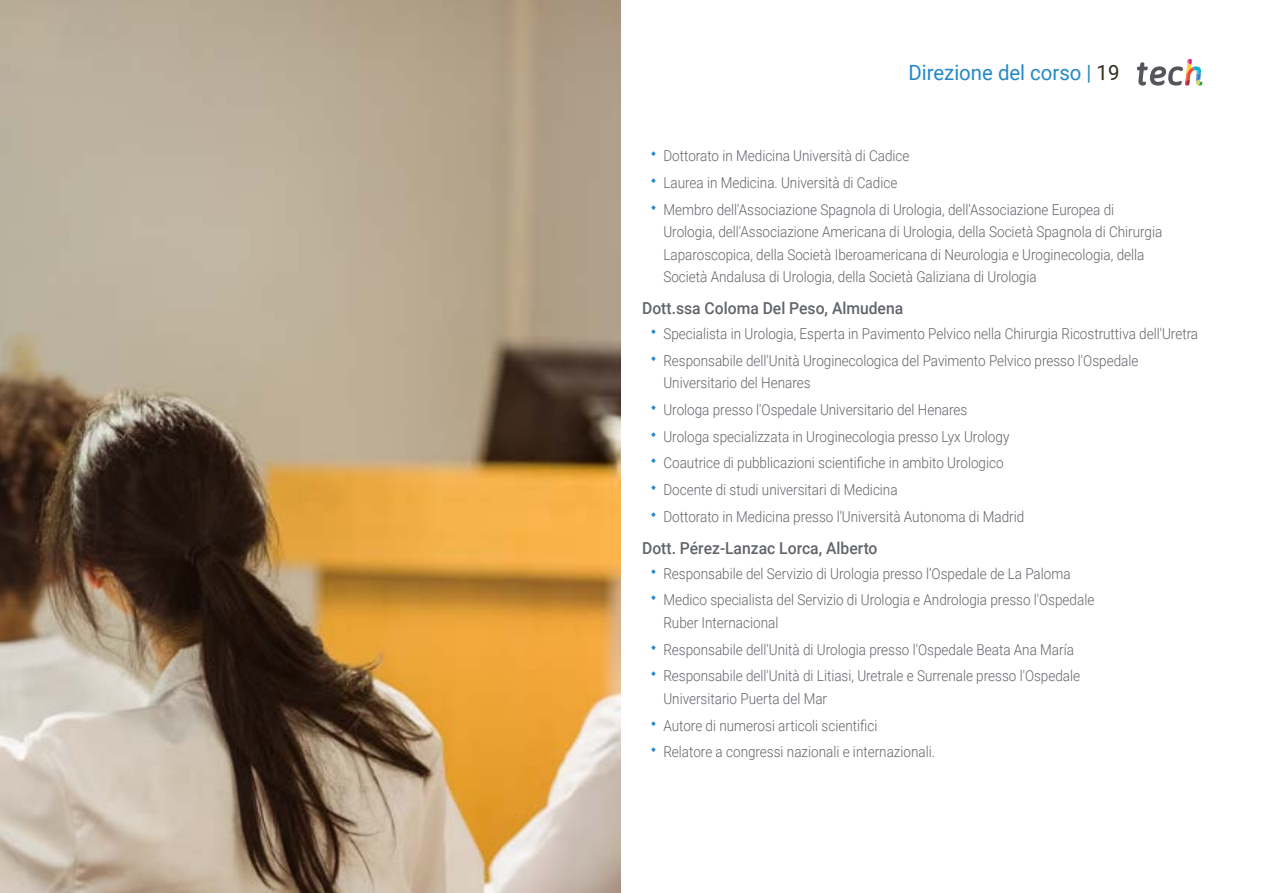
<style>
.page{position:relative;width:1263px;height:893px;background:#fff}
.page>*{position:absolute;margin:0;border:0;box-sizing:border-box;transform-origin:0 0}
.t1{font:21px "Roboto";color:#2488c9}
.t2{font:500 16.5px "Roboto";color:#61646a;scale:.95 1}
.t3{font:300 15px/26.7px "Roboto";color:#61646a;scale:.9 1}
.s1{color:#312e20}
</style>
<div class="page">
<img style="left:0;top:0;width:621px;height:893px">
<svg style="left:1137px;top:59px;width:65px;height:27px"></svg>
<h1 class="t1" style="left:908px;top:57px;width:213px">Direzione del corso | <span class="s1">19</span></h1>
<p class="t3" style="left:663px;top:142px;width:502px">Dottorato in Medicina Università di Cadice<br>Laurea in Medicina. Università di Cadice<br>Membro dell'Associazione Spagnola di Urologia, dell'Associazione Europea di</p>
<p class="t3" style="left:663px;top:220px;width:556px;line-height:22.5px">Urologia, dell'Associazione Americana di Urologia, della Società Spagnola di Chirurgia<br>Laparoscopica, della Società Iberoamericana di Neurologia e Uroginecologia, della<br>Società Andalusa di Urologia, della Società Galiziana di Urologia</p>
<p class="t2" style="left:642px;top:297px;width:276px">Dott.ssa Coloma Del Peso, Almudena</p>
<p class="t3" style="left:663px;top:320px;width:596px">Specialista in Urologia, Esperta in Pavimento Pelvico nella Chirurgia Ricostruttiva dell'Uretra<br>Responsabile dell'Unità Uroginecologica del Pavimento Pelvico presso l'Ospedale</p>
<p class="t3" style="left:663px;top:369px;width:402px">Universitario del Henares<br>Urologa presso l'Ospedale Universitario del Henares<br>Urologa specializzata in Uroginecologia presso Lyx Urology Coautrice di pubblicazioni scientifiche in ambito Urologico Docente di studi universitari di Medicina<br>Dottorato in Medicina presso l'Università Autonoma di Madrid</p>
<p class="t2" style="left:642px;top:536px;width:249px">Dott. Pérez-Lanzac Lorca, Alberto</p>
<p class="t3" style="left:663px;top:559px;width:480px">Responsabile del Servizio di Urologia presso l’Ospedale de La Paloma<br>Medico specialista del Servizio di Urologia e Andrologia presso l'Ospedale</p>
<p class="t3" style="left:663px;top:609px;width:465px">Ruber Internacional<br>Responsabile dell'Unità di Urologia presso l'Ospedale Beata Ana María<br>Responsabile dell'Unità di Litiasi, Uretrale e Surrenale presso l'Ospedale</p>
<p class="t3" style="left:663px;top:685px;width:303px">Universitario Puerta del Mar<br>Autore di numerosi articoli scientifici<br>Relatore a congressi nazionali e internazionali.</p>
</div>
